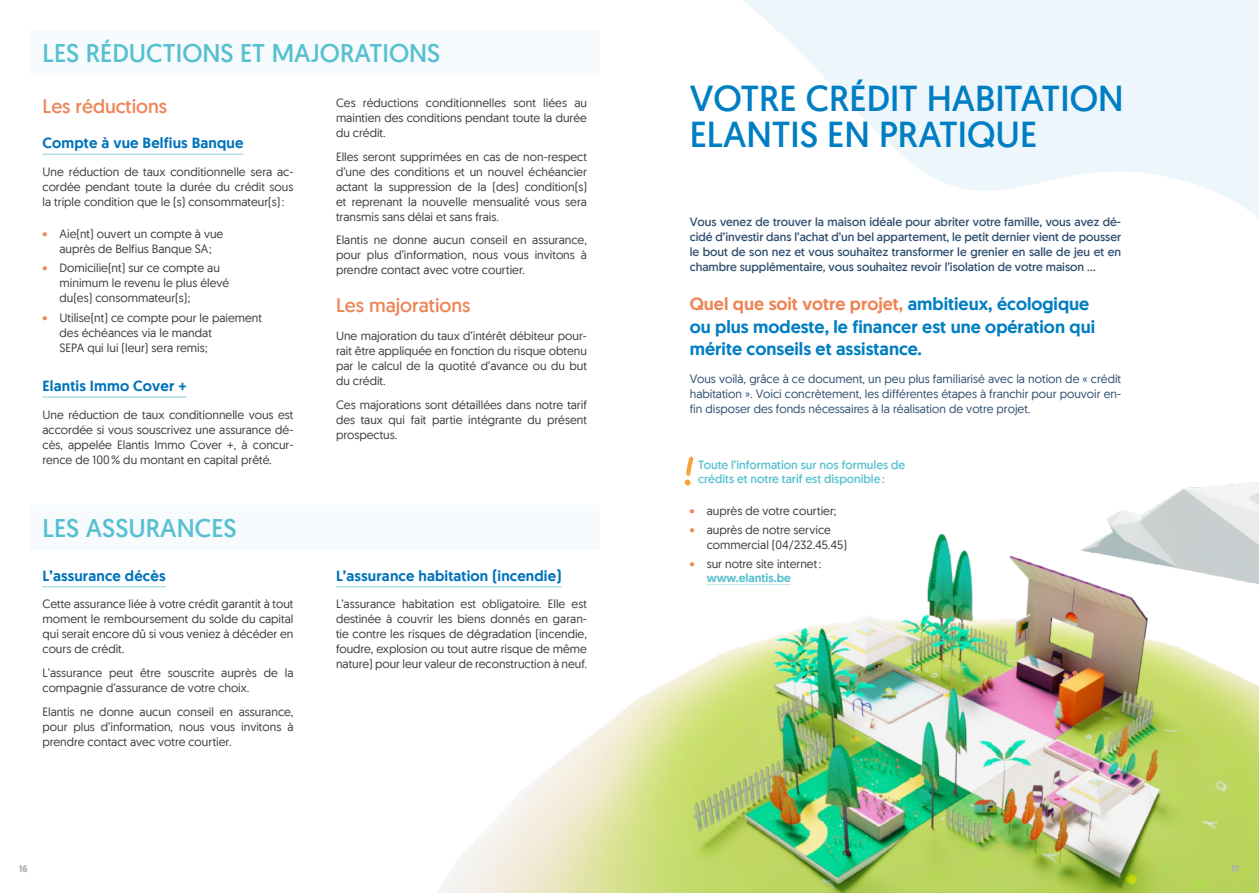
<style>
.page{position:relative;width:1259px;height:893px;background:#fff}
.page>*{position:absolute;margin:0;border:0;box-sizing:border-box;transform-origin:0 0}
.t1{font:36px/36px "Geomanist";color:#007ec3}
.t2{font:25.5px "Geomanist";color:#55c0d0}
.t3{font:19.5px "Geomanist";color:#ed8556}
.t4{font:500 18px/22.5px "Geomanist";color:#007ec3}
.t5{font:500 15px "Geomanist";letter-spacing:.01em;color:#0073bc}
.t6{font:12px/15px "Geomanist";color:#3c3c3b;text-align:justify}
.t7{font:12px/15px "Geomanist";color:#2f4f70;text-align:justify}
.t8{font:12px/15px "Geomanist";color:#2f4f70;text-align:justify}
.t9{font:12px/13.5px "Geomanist";color:#55c0d0}
.t10{font:700 9px "Geomanist";color:#aaaeb5}
.s1{color:#ed8556}
.s2{font-weight:500;color:#55c0d0}
</style>
<div class="page">
<img style="left:419px;top:482px;width:840px;height:411px">
<svg style="left:693px;top:0;width:566px;height:460px"></svg>
<div style="left:30px;top:30px;width:570px;height:44px;background:#f7fbfd"></div>
<hr style="left:43px;top:586px;width:122px;height:1px;background:#b1dde6">
<hr style="left:336px;top:586px;width:225px;height:1px;background:#b1dde6">
<hr style="left:43px;top:154px;width:200px;height:1px;background:#b1dde6">
<hr style="left:43px;top:396px;width:144px;height:2px;background:#b1dde6">
<div style="left:30px;top:505px;width:570px;height:45px;background:#f7fbfd"></div>
<hr style="left:707px;top:584px;width:84px;height:1px;background:#c3e4ec">
<svg style="left:684px;top:456px;width:9px;height:30px"></svg>
<h2 class="t2" style="left:43px;top:36px;width:399px">LES RÉDUCTIONS ET MAJORATIONS</h2>
<h3 class="t3" style="left:43px;top:94px;width:126px">Les réductions</h3>
<p class="t5" style="left:43px;top:133px;width:202px">Compte à vue Belfius Banque</p>
<p class="t6" style="left:43px;top:164px;width:252px">Une réduction de taux conditionnelle sera ac&shy;cordée pendant toute la durée du crédit sous la triple condition que le (s) consommateur(s):</p>
<p class="t6" style="left:43px;top:226px;width:182px;text-align:center"><span class="s1">•</span> Aie(nt) ouvert un compte à vue auprès de Belfius Banque SA;</p>
<p class="t6" style="left:60px;top:260px;width:171px;text-align:left;text-indent:-17px"><span class="s1">•</span> Domicilie(nt) sur ce compte au minimum le revenu le plus élevé du(es) consommateur(s);</p>
<p class="t6" style="left:60px;top:309px;width:204px;text-align:left;text-indent:-17px"><span class="s1">•</span> Utilise(nt) ce compte pour le paiement des échéances via le mandat<br>SEPA qui lui (leur) sera remis;</p>
<p class="t5" style="left:43px;top:376px;width:146px">Elantis Immo Cover +</p>
<p class="t6" style="left:43px;top:407px;width:252px">Une réduction de taux conditionnelle vous est accordée si vous souscrivez une assurance dé&shy;cès, appelée Elantis Immo Cover +, à concur&shy;rence de 100% du montant en capital prêté.</p>
<h2 class="t2" style="left:43px;top:511px;width:196px">LES ASSURANCES</h2>
<p class="t5" style="left:43px;top:565px;width:124px">L’assurance décès</p>
<p class="t6" style="left:43px;top:596px;width:252px">Cette assurance liée à votre crédit garantit à tout moment le remboursement du solde du capital qui serait encore dû si vous veniez à décéder en cours de crédit.</p>
<p class="t6" style="left:43px;top:665px;width:252px">L’assurance peut être souscrite auprès de la compagnie d’assurance de votre choix.</p>
<p class="t6" style="left:43px;top:703px;width:252px">Elantis ne donne aucun conseil en assurance, pour plus d’information, nous vous invitons à prendre contact avec votre courtier.</p>
<p class="t6" style="left:336px;top:95px;width:252px">Ces réductions conditionnelles sont liées au maintien des conditions pendant toute la durée du crédit.</p>
<p class="t6" style="left:336px;top:149px;width:252px">Elles seront supprimées en cas de non-respect d’une des conditions et un nouvel échéancier actant la suppression de la (des) condition(s) et reprenant la nouvelle mensualité vous sera transmis sans délai et sans frais.</p>
<p class="t6" style="left:336px;top:232px;width:252px">Elantis ne donne aucun conseil en assurance, pour plus d’information, nous vous invitons à prendre contact avec votre courtier.</p>
<h3 class="t3" style="left:336px;top:293px;width:136px">Les majorations</h3>
<p class="t6" style="left:336px;top:328px;width:252px">Une majoration du taux d’intérêt débiteur pour&shy;rait être appliquée en fonction du risque obtenu par le calcul de la quotité d’avance ou du but du crédit.</p>
<p class="t6" style="left:336px;top:397px;width:252px">Ces majorations sont détaillées dans notre tarif des taux qui fait partie intégrante du présent prospectus.</p>
<p class="t5" style="left:336px;top:565px;width:227px">L’assurance habitation (incendie)</p>
<p class="t6" style="left:336px;top:596px;width:252px">L’assurance habitation est obligatoire. Elle est destinée à couvrir les biens donnés en garan&shy;tie contre les risques de dégradation (incendie, foudre, explosion ou tout autre risque de même nature) pour leur valeur de reconstruction à neuf.</p>
<h1 class="t1" style="left:690px;top:80px;width:435px">VOTRE CRÉDIT HABITATION<br>ELANTIS EN PRATIQUE</h1>
<p class="t7" style="left:690px;top:214px;width:433px">Vous venez de trouver la maison idéale pour abriter votre famille, vous avez dé&shy;cidé d’investir dans l’achat d’un bel appartement, le petit dernier vient de pousser le bout de son nez et vous souhaitez transformer le grenier en salle de jeu et en chambre supplémentaire, vous souhaitez revoir l’isolation de votre maison …</p>
<h3 class="t4" style="left:690px;top:293px;width:407px"><span class="s1">Quel que soit votre projet,</span> ambitieux, écologique ou plus modeste, le financer est une opération qui mérite conseils et assistance.</h3>
<p class="t8" style="left:690px;top:371px;width:433px">Vous voilà, grâce à ce document, un peu plus familiarisé avec la notion de « crédit habitation ». Voici concrètement, les différentes étapes à franchir pour pouvoir en&shy;fin disposer des fonds nécessaires à la réalisation de votre projet.</p>
<p class="t9" style="left:698px;top:458px;width:209px">Toute l’information sur nos formules de crédits et notre tarif est disponible:</p>
<p class="t6" style="left:690px;top:503px;width:148px"><span class="s1">•</span> auprès de votre courtier;</p>
<p class="t6" style="left:707px;top:522px;width:142px;text-indent:-17px"><span class="s1">•</span> auprès de notre service commercial (04/232.45.45)</p>
<p class="t6" style="left:707px;top:557px;width:116px;line-height:13.5px;text-indent:-17px"><span class="s1">•</span> sur notre site internet: <span class="s2">www.elantis.be</span></p>
<p class="t10" style="left:19px;top:863px;width:10px">16</p>
<p class="t10" style="left:1231px;top:863px;width:9px">17</p>
</div>
